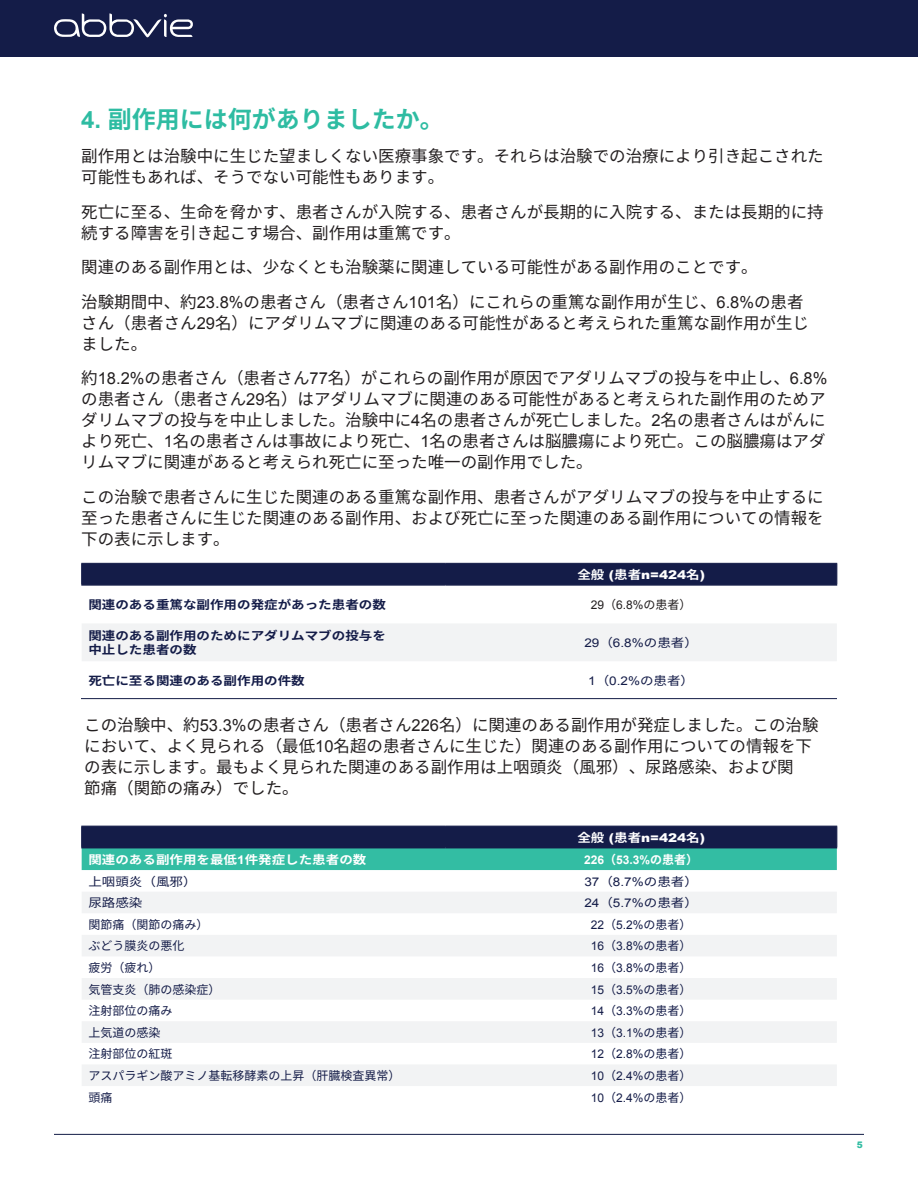
<style>
.page{position:relative;width:918px;height:1188px;background:#fff}
.page>*{position:absolute;margin:0;border:0;box-sizing:border-box;transform-origin:0 0}
.t1{font:700 24px "Noto Sans CJ Kjp";color:#2ebca2}
.t2{font:16.5px/21px "Noto Sans CJ Kjp";color:#231f20}
.t3{font:12px "Arial";color:#141c48}
.t4{font:12px "Noto Sans CJ Kjp";color:#141c48}
.t5{font:700 12px/14.4px "Noto Sans CJ Kjp";color:#141c48;scale:1.13 1}
.t6{font:12px "Arial";color:#141c48;scale:1.13 1}
.t7{font:900 12px "Arial";color:#fff;scale:1.13 1}
.t8{font:700 12px "Noto Sans CJ Kjp";color:#fff;scale:1.13 1}
.t9{font:700 12px "Arial";color:#fff}
.t10{font:12px "Noto Sans CJ Kjp";color:#141c48;scale:1.13 1}
.t11{font:12px "Arial";color:#231f20}
.t12{font:900 9px "Arial";color:#33bda3}
.s1{font-family:"Arial"}
.s2{font-family:"Noto Sans CJ Kjp";font-weight:700}
.s3{font-family:"Noto Sans CJ Kjp"}
</style>
<div class="page">
<div style="left:0;top:0;width:918px;height:56px;background:#141c48"></div>
<svg style="left:54px;top:13px;width:139px;height:24px"></svg>
<svg style="left:82px;top:892px;width:755px;height:194px;fill:#f2f3f4"></svg>
<svg style="left:81px;top:826px;width:756px;height:44px;background:#246d75"></svg>
<hr style="left:81px;top:847px;width:365px;height:1px;background:#141c48">
<hr style="left:446px;top:847px;width:391px;height:1px;background:#141c48">
<hr style="left:54px;top:1134px;width:810px;height:1px;background:#121c46">
<div style="left:82px;top:624px;width:755px;height:37px;background:#f2f3f4"></div>
<div style="left:81px;top:563px;width:756px;height:21px;background:#141c48"></div>
<hr style="left:81px;top:584px;width:365px;height:2px;background:#141c48">
<hr style="left:446px;top:584px;width:391px;height:2px;background:#141c48">
<hr style="left:81px;top:698px;width:756px;height:1px;background:#121c46">
<h1 class="t1" style="left:81px;top:105px;width:364px"><span class="s1">4.</span> 副作用には何がありましたか。</h1>
<p class="t2" style="left:81px;top:146px;width:744px">副作用とは治験中に生じた望ましくない医療事象です。それらは治験での治療により引き起こされた可能性もあれば、そうでない可能性もあります。</p>
<p class="t2" style="left:81px;top:202px;width:744px">死亡に至る、生命を脅かす、患者さんが入院する、患者さんが長期的に入院する、または長期的に持続する障害を引き起こす場合、副作用は重篤です。</p>
<p class="t2" style="left:81px;top:250px;width:724px;line-height:34.5px">関連のある副作用とは、少なくとも治験薬に関連している可能性がある副作用のことです。<br>治験期間中、約<span class="s1">23.8%</span>の患者さん（患者さん<span class="s1">101</span>名）にこれらの重篤な副作用が生じ、<span class="s1">6.8%</span>の患者</p>
<p class="t2" style="left:81px;top:313px;width:729px">さん（患者さん<span class="s1">29</span>名）にアダリムマブに関連のある可能性があると考えられた重篤な副作用が生じました。</p>
<p class="t2" style="left:81px;top:368px;width:748px;text-align:justify">約<span class="s1">18.2%</span>の患者さん（患者さん<span class="s1">77</span>名）がこれらの副作用が原因でアダリムマブの投与を中止し、<span class="s1">6.8%</span>の患者さん（患者さん<span class="s1">29</span>名）はアダリムマブに関連のある可能性があると考えられた副作用のためアダリムマブの投与を中止しました。治験中に<span class="s1">4</span>名の患者さんが死亡しました。<span class="s1">2</span>名の患者さんはがんにより死亡、<span class="s1">1</span>名の患者さんは事故により死亡、<span class="s1">1</span>名の患者さんは脳膿瘍により死亡。この脳膿瘍はアダリムマブに関連があると考えられ死亡に至った唯一の副作用でした。</p>
<p class="t2" style="left:81px;top:487px;width:744px;text-align:justify">この治験で患者さんに生じた関連のある重篤な副作用、患者さんがアダリムマブの投与を中止するに至った患者さんに生じた関連のある副作用、および死亡に至った関連のある副作用についての情報を下の表に示します。</p>
<p class="t7" style="left:577px;top:566px;width:114px"><span class="s2">全般</span> (<span class="s2">患者</span>n=424<span class="s2">名</span>)</p>
<p class="t5" style="left:88px;top:598px;width:265px">関連のある重篤な副作用の発症があった患者の数</p>
<p class="t11" style="left:591px;top:597px;width:102px">29<span class="s3">（</span>6.8%<span class="s3">の患者）</span></p>
<p class="t5" style="left:88px;top:629px;width:265px">関連のある副作用のためにアダリムマブの投与を中止した患者の数</p>
<p class="t6" style="left:584px;top:635px;width:102px">29<span class="s3">（</span>6.8%<span class="s3">の患者）</span></p>
<p class="t5" style="left:88px;top:674px;width:193px">死亡に至る関連のある副作用の件数</p>
<p class="t6" style="left:588px;top:673px;width:95px">1<span class="s3">（</span>0.2%<span class="s3">の患者）</span></p>
<p class="t2" style="left:84px;top:715px;width:736px">この治験中、約<span class="s1">53.3%</span>の患者さん（患者さん<span class="s1">226</span>名）に関連のある副作用が発症しました。この治験において、よく見られる（最低<span class="s1">10</span>名超の患者さんに生じた）関連のある副作用についての情報を下の表に示します。最もよく見られた関連のある副作用は上咽頭炎（風邪）、尿路感染、および関<br>節痛（関節の痛み）でした。</p>
<p class="t7" style="left:577px;top:829px;width:114px"><span class="s2">全般</span> (<span class="s2">患者</span>n=424<span class="s2">名</span>)</p>
<p class="t8" style="left:88px;top:853px;width:248px">関連のある副作用を最低<span class="s1">1</span>件発症した患者の数</p>
<p class="t9" style="left:584px;top:852px;width:116px">226<span class="s3">（</span>53.3%<span class="s3">の患者）</span></p>
<p class="t10" style="left:88px;top:874px;width:97px">上咽頭炎（風邪）</p>
<p class="t6" style="left:584px;top:874px;width:102px">37<span class="s3">（</span>8.7%<span class="s3">の患者）</span></p>
<p class="t10" style="left:88px;top:896px;width:49px">尿路感染</p>
<p class="t6" style="left:584px;top:895px;width:102px">24<span class="s3">（</span>5.7%<span class="s3">の患者）</span></p>
<p class="t4" style="left:88px;top:918px;width:121px">関節痛（関節の痛み）</p>
<p class="t3" style="left:591px;top:917px;width:102px">22<span class="s3">（</span>5.2%<span class="s3">の患者）</span></p>
<p class="t4" style="left:88px;top:939px;width:97px">ぶどう膜炎の悪化</p>
<p class="t3" style="left:591px;top:938px;width:102px">16<span class="s3">（</span>3.8%<span class="s3">の患者）</span></p>
<p class="t4" style="left:88px;top:961px;width:73px">疲労（疲れ）</p>
<p class="t3" style="left:591px;top:960px;width:102px">16<span class="s3">（</span>3.8%<span class="s3">の患者）</span></p>
<p class="t4" style="left:88px;top:982px;width:133px">気管支炎（肺の感染症）</p>
<p class="t3" style="left:591px;top:982px;width:102px">15<span class="s3">（</span>3.5%<span class="s3">の患者）</span></p>
<p class="t4" style="left:88px;top:1004px;width:85px">注射部位の痛み</p>
<p class="t3" style="left:591px;top:1003px;width:102px">14<span class="s3">（</span>3.3%<span class="s3">の患者）</span></p>
<p class="t4" style="left:88px;top:1026px;width:73px">上気道の感染</p>
<p class="t3" style="left:591px;top:1025px;width:102px">13<span class="s3">（</span>3.1%<span class="s3">の患者）</span></p>
<p class="t4" style="left:88px;top:1047px;width:85px">注射部位の紅斑</p>
<p class="t3" style="left:591px;top:1046px;width:102px">12<span class="s3">（</span>2.8%<span class="s3">の患者）</span></p>
<p class="t4" style="left:88px;top:1069px;width:314px">アスパラギン酸アミノ基転移酵素の上昇（肝臓検査異常）</p>
<p class="t3" style="left:591px;top:1068px;width:102px">10<span class="s3">（</span>2.4%<span class="s3">の患者）</span></p>
<p class="t4" style="left:88px;top:1090px;width:25px">頭痛</p>
<p class="t3" style="left:591px;top:1090px;width:102px">10<span class="s3">（</span>2.4%<span class="s3">の患者）</span></p>
<p class="t12" style="left:857px;top:1139px;width:8px">5</p>
</div>
